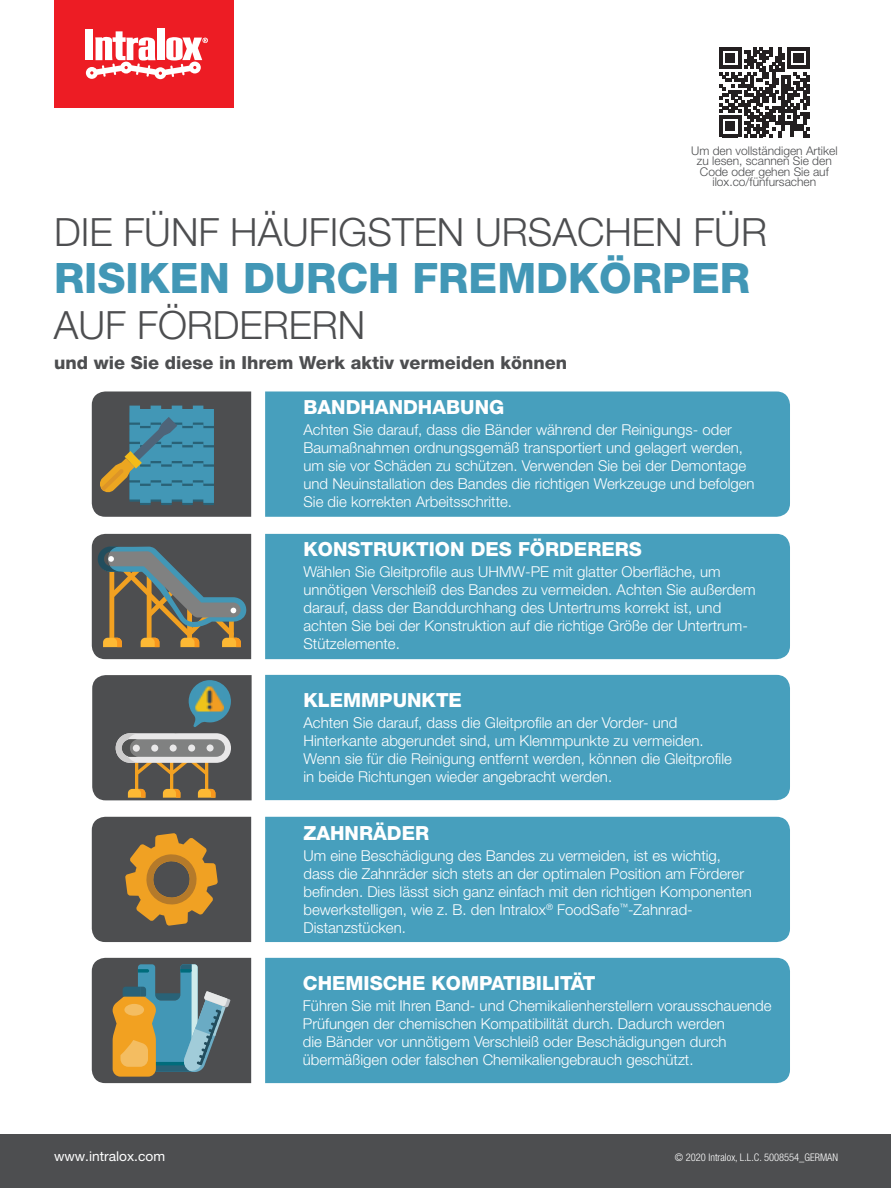
<style>
.page{position:relative;width:891px;height:1188px;background:#fff}
.page>*{position:absolute;margin:0;border:0;box-sizing:border-box;transform-origin:0 0}
.t1{font:800 42px "Helvetica Neue LT Pro";color:#4297b6}
.t2{font:300 39px "Helvetica Neue LT Pro";color:#4d4e50}
.t3{font:800 19.5px "Helvetica Neue LT Pro";color:#fff}
.t4{font:800 18px "Helvetica Neue LT Pro";color:#4d4e50}
.t5{font:300 15px/18px "Helvetica Neue LT Pro";color:#fff}
.t6{font:13.5px "Helvetica Neue LT Pro";color:#fff}
.t7{font:300 12px/10.5px "Helvetica Neue LT Pro";color:#4d4e50;text-align:center}
.t8{font:300 condensed 10.5px "Helvetica Neue LT Pro";color:#fff}
</style>
<div class="page">
<div style="left:0;top:1134px;width:891px;height:54px;background:#4d4e50"></div>
<div style="left:54px;top:0;width:179px;height:108px;background:#ed1c24"></div>
<div style="left:86px;top:29px;width:7px;height:7px;background:#fff"></div>
<div style="left:157px;top:29px;width:7px;height:31px;background:#fff"></div>
<svg style="left:86px;top:31px;width:122px;height:48px"></svg>
<div style="left:265px;top:392px;width:525px;height:125px;background:#479fbd"></div>
<div style="left:265px;top:534px;width:525px;height:125px;background:#479fbd"></div>
<div style="left:265px;top:675px;width:525px;height:125px;background:#479fbd"></div>
<div style="left:265px;top:817px;width:525px;height:125px;background:#479fbd"></div>
<div style="left:265px;top:958px;width:525px;height:125px;background:#479fbd"></div>
<svg style="left:92px;top:817px;width:159px;height:125px;background:#726145"></svg>
<svg style="left:719px;top:47px;width:90px;height:90px"></svg>
<svg style="left:92px;top:958px;width:159px;height:125px;background:#6c7469"></svg>
<svg style="left:92px;top:675px;width:160px;height:125px;background:#676764"></svg>
<div style="left:133px;top:745px;width:7px;height:7px;background:#e9e8e9;border-radius:50%"></div>
<img style="left:195px;top:686px;width:29px;height:27px">
<svg style="left:92px;top:392px;width:159px;height:125px;background:#4e6b74"></svg>
<svg style="left:92px;top:534px;width:159px;height:125px;background:#64645a"></svg>
<p class="t7" style="left:691px;top:145px;width:148px">Um den vollständigen Artikel zu lesen, scannen Sie den<br>Code oder gehen Sie auf ilox.co/fünfursachen</p>
<h2 class="t2" style="left:54px;top:208px;width:715px">DIE FÜNF HÄUFIGSTEN URSACHEN FÜR</h2>
<h1 class="t1" style="left:54px;top:253px;width:698px">RISIKEN DURCH FREMDKÖRPER</h1>
<h2 class="t2" style="left:54px;top:301px;width:313px">AUF FÖRDERERN</h2>
<p class="t4" style="left:54px;top:352px;width:515px">und wie Sie diese in Ihrem Werk aktiv vermeiden können</p>
<h3 class="t3" style="left:303px;top:396px;width:202px">BANDHANDHABUNG</h3>
<p class="t5" style="left:303px;top:421px;width:453px">Achten Sie darauf, dass die Bänder während der Reinigungs- oder Baumaßnahmen ordnungsgemäß transportiert und gelagert werden, um sie vor Schäden zu schützen. Verwenden Sie bei der Demontage und Neuinstallation des Bandes die richtigen Werkzeuge und befolgen Sie die korrekten Arbeitsschritte.</p>
<h3 class="t3" style="left:303px;top:538px;width:340px">KONSTRUKTION DES FÖRDERERS</h3>
<p class="t5" style="left:303px;top:563px;width:454px">Wählen Sie Gleitprofile aus UHMW-PE mit glatter Oberfläche, um unnötigen Verschleiß des Bandes zu vermeiden. Achten Sie außerdem darauf, dass der Banddurchhang des Untertrums korrekt ist, und achten Sie bei der Konstruktion auf die richtige Größe der Untertrum-Stützelemente.</p>
<h3 class="t3" style="left:303px;top:688px;width:160px">KLEMMPUNKTE</h3>
<p class="t5" style="left:303px;top:713px;width:430px">Achten Sie darauf, dass die Gleitprofile an der Vorder- und Hinterkante abgerundet sind, um Klemmpunkte zu vermeiden.<br>Wenn sie für die Reinigung entfernt werden, können die Gleitprofile in beide Richtungen wieder angebracht werden.</p>
<h3 class="t3" style="left:303px;top:822px;width:127px">ZAHNRÄDER</h3>
<p class="t5" style="left:303px;top:846px;width:450px">Um eine Beschädigung des Bandes zu vermeiden, ist es wichtig, dass die Zahnräder sich stets an der optimalen Position am Förderer befinden. Dies lässt sich ganz einfach mit den richtigen Komponenten bewerkstelligen, wie z. B. den Intralox<sup>®</sup> FoodSafe<sup>™</sup>-Zahnrad-Distanzstücken.</p>
<h3 class="t3" style="left:303px;top:972px;width:294px">CHEMISCHE KOMPATIBILITÄT</h3>
<p class="t5" style="left:303px;top:997px;width:470px">Führen Sie mit Ihren Band- und Chemikalienherstellern vorausschauende Prüfungen der chemischen Kompatibilität durch. Dadurch werden<br>die Bänder vor unnötigem Verschleiß oder Beschädigungen durch übermäßigen oder falschen Chemikaliengebrauch geschützt.</p>
<p class="t6" style="left:54px;top:1148px;width:113px">www.intralox.com</p>
<p class="t8" style="left:675px;top:1151px;width:165px">© 2020 Intralox, L.L.C. 5008554_GERMAN</p>
</div>
